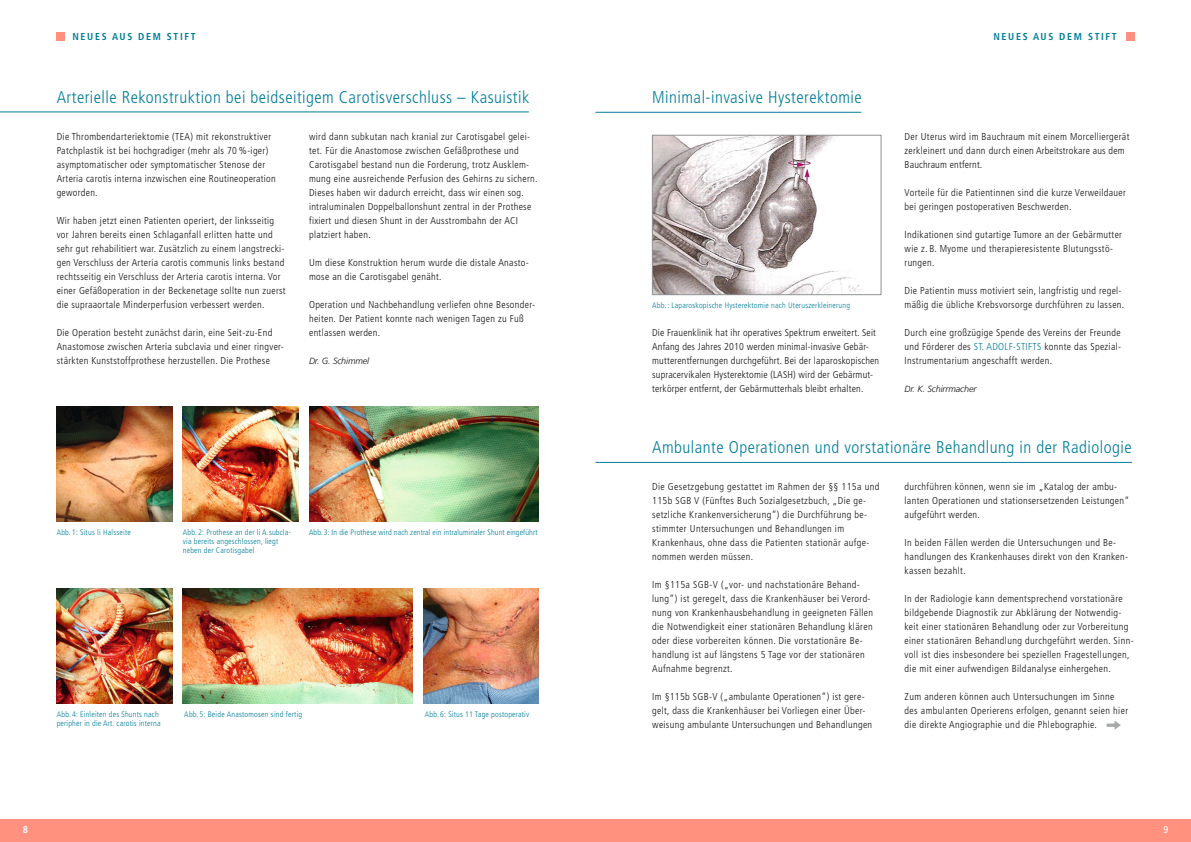
<style>
.page{position:relative;width:1191px;height:842px;background:#fff}
.page>*{position:absolute;margin:0;border:0;box-sizing:border-box;transform-origin:0 0}
.t1{font:300 condensed 17px "Frutiger";letter-spacing:.03em;color:#007d99}
.t2{font:300 condensed 10px/14px "Frutiger";letter-spacing:.035em;color:#141314}
.t3{font:700 condensed 10px "Frutiger";letter-spacing:.165em;color:#007d99}
.t4{font:700 condensed 10px "Frutiger";color:#fff}
.t5{font:condensed 10px "Frutiger";color:#fff}
.t6{font:italic 300 9px "Frutiger";letter-spacing:-.01em;color:#141314}
.t7{font:300 condensed 8px/9px "Frutiger";letter-spacing:.025em;color:#007d99}
.s1{color:#007d99}
</style>
<div class="page">
<div style="left:595px;top:819px;width:596px;height:23px;background:#ff917e"></div>
<div style="left:0;top:819px;width:595px;height:23px;background:#ff917e"></div>
<hr style="left:0;top:111px;width:529px;height:1px;background:#007d99">
<div style="left:57px;top:32px;width:8px;height:9px;background:#ff917e"></div>
<hr style="left:595px;top:112px;width:266px;height:1px;background:#007d99">
<hr style="left:595px;top:462px;width:537px;height:1px;background:#007d99">
<img style="left:654px;top:137px;width:208px;height:156px">
<div style="left:652px;top:135px;width:229px;height:160px;border:1px solid #919294"></div>
<div style="left:1125px;top:32px;width:9px;height:9px;background:#ff917e"></div>
<img style="left:57px;top:406px;width:115px;height:115px">
<img style="left:183px;top:406px;width:115px;height:115px">
<img style="left:309px;top:406px;width:230px;height:115px">
<img style="left:57px;top:588px;width:115px;height:115px">
<img style="left:183px;top:588px;width:229px;height:115px">
<img style="left:423px;top:588px;width:116px;height:115px">
<svg style="left:1106px;top:721px;width:14px;height:9px"></svg>
<p class="t3" style="left:72px;top:32px;width:125px">NEUES AUS DEM STIFT</p>
<h1 class="t1" style="left:57px;top:90px;width:474px">Arterielle Rekonstruktion bei beidseitigem Carotisverschluss – Kasuistik</h1>
<p class="t2" style="left:57px;top:130px;width:220px">Die Thrombendarteriektomie (TEA) mit rekonstruktiver Patchplastik ist bei hochgradiger (mehr als 70 %-iger) asymptomatischer oder symptomatischer Stenose der Arteria carotis interna inzwischen eine Routineoperation geworden.</p>
<p class="t2" style="left:57px;top:214px;width:230px">Wir haben jetzt einen Patienten operiert, der linksseitig vor Jahren bereits einen Schlaganfall erlitten hatte und sehr gut rehabilitiert war. Zusätzlich zu einem langstrecki&shy;gen Verschluss der Arteria carotis communis links bestand rechtsseitig ein Verschluss der Arteria carotis interna. Vor einer Gefäßoperation in der Beckenetage sollte nun zuerst die supraaortale Minderperfusion verbessert werden.</p>
<p class="t2" style="left:57px;top:326px;width:229px">Die Operation besteht zunächst darin, eine Seit-zu-End<br>Anastomose zwischen Arteria subclavia und einer ringver&shy;stärkten Kunststoffprothese herzustellen. Die Prothese</p>
<p class="t2" style="left:309px;top:130px;width:230px">wird dann subkutan nach kranial zur Carotisgabel gelei&shy;tet. Für die Anastomose zwischen Gefäßprothese und Carotisgabel bestand nun die Forderung, trotz Ausklem&shy;mung eine ausreichende Perfusion des Gehirns zu sichern.<br>Dieses haben wir dadurch erreicht, dass wir einen sog. intraluminalen Doppelballonshunt zentral in der Prothese fixiert und diesen Shunt in der Ausstrombahn der ACI platziert haben.</p>
<p class="t2" style="left:309px;top:256px;width:221px">Um diese Konstruktion herum wurde die distale Anasto&shy;mose an die Carotisgabel genäht.</p>
<p class="t2" style="left:309px;top:298px;width:227px">Operation und Nachbehandlung verliefen ohne Besonder&shy;heiten. Der Patient konnte nach wenigen Tagen zu Fuß entlassen werden.</p>
<p class="t6" style="left:309px;top:357px;width:62px">Dr. G. Schimmel</p>
<p class="t7" style="left:57px;top:528px;width:76px">Abb.1: Situs li Halsseite</p>
<p class="t7" style="left:183px;top:528px;width:109px">Abb.2: Prothese an der li A.subcla&shy;via bereits angeschlossen, liegt neben der Carotisgabel</p>
<p class="t7" style="left:309px;top:528px;width:230px">Abb.3: In die Prothese wird nach zentral ein intraluminaler Shunt eingeführt</p>
<p class="t7" style="left:57px;top:710px;width:105px">Abb.4: Einleiten des Shunts nach peripher in die Art. carotis interna</p>
<p class="t7" style="left:184px;top:710px;width:119px">Abb.5: Beide Anastomosen sind fertig</p>
<p class="t7" style="left:425px;top:710px;width:106px">Abb.6: Situs 11 Tage postoperativ</p>
<h1 class="t1" style="left:652px;top:90px;width:211px">Minimal-invasive Hysterektomie</h1>
<p class="t7" style="left:652px;top:301px;width:199px">Abb.: Laparoskopische Hysterektomie nach Uteruszerkleinerung</p>
<p class="t2" style="left:652px;top:326px;width:228px">Die Frauenklinik hat ihr operatives Spektrum erweitert. Seit Anfang des Jahres 2010 werden minimal-invasive Gebär&shy;mutterentfernungen durchgeführt. Bei der laparoskopischen supracervikalen Hysterektomie (LASH) wird der Gebärmut&shy;terkörper entfernt, der Gebärmutterhals bleibt erhalten.</p>
<p class="t3" style="left:993px;top:32px;width:125px">NEUES AUS DEM STIFT</p>
<p class="t2" style="left:904px;top:130px;width:226px">Der Uterus wird im Bauchraum mit einem Morcelliergerät zerkleinert und dann durch einen Arbeitstrokare aus dem<br>Bauchraum entfernt.</p>
<p class="t2" style="left:904px;top:186px;width:223px">Vorteile für die Patientinnen sind die kurze Verweildauer bei geringen postoperativen Beschwerden.</p>
<p class="t2" style="left:904px;top:228px;width:219px">Indikationen sind gutartige Tumore an der Gebärmutter wie z. B. Myome und therapieresistente Blutungsstö&shy;rungen.</p>
<p class="t2" style="left:904px;top:284px;width:221px">Die Patientin muss motiviert sein, langfristig und regel&shy;mäßig die übliche Krebsvorsorge durchführen zu lassen.</p>
<p class="t2" style="left:904px;top:326px;width:218px;text-align:justify">Durch eine großzügige Spende des Vereins der Freunde und Förderer des <span class="s1">ST. ADOLF-STIFTS</span> konnte das Spezial-Instrumentarium angeschafft werden.</p>
<p class="t6" style="left:904px;top:385px;width:73px">Dr. K. Schirrmacher</p>
<h1 class="t1" style="left:652px;top:440px;width:481px">Ambulante Operationen und vorstationäre Behandlung in der Radiologie</h1>
<p class="t2" style="left:652px;top:480px;width:229px">Die Gesetzgebung gestattet im Rahmen der §§ 115a und 115b SGB V (Fünftes Buch Sozialgesetzbuch, „Die ge&shy;setzliche Krankenversicherung“) die Durchführung be&shy;stimmter Untersuchungen und Behandlungen im Krankenhaus, ohne dass die Patienten stationär aufge&shy;nommen werden müssen.</p>
<p class="t2" style="left:652px;top:578px;width:222px">Im §115a SGB-V („vor- und nachstationäre Behand&shy;lung“) ist geregelt, dass die Krankenhäuser bei Verord&shy;nung von Krankenhausbehandlung in geeigneten Fällen die Notwendigkeit einer stationären Behandlung klären oder diese vorbereiten können. Die vorstationäre Be&shy;handlung ist auf längstens 5 Tage vor der stationären Aufnahme begrenzt.</p>
<p class="t2" style="left:652px;top:690px;width:221px">Im §115b SGB-V („ambulante Operationen“) ist gere&shy;gelt, dass die Krankenhäuser bei Vorliegen einer Über&shy;weisung ambulante Untersuchungen und Behandlungen</p>
<p class="t2" style="left:904px;top:480px;width:226px">durchführen können, wenn sie im „Katalog der ambu&shy;lanten Operationen und stationsersetzenden Leistungen“ aufgeführt werden.</p>
<p class="t2" style="left:904px;top:536px;width:225px">In beiden Fällen werden die Untersuchungen und Be&shy;handlungen des Krankenhauses direkt von den Kranken&shy;kassen bezahlt.</p>
<p class="t2" style="left:904px;top:592px;width:230px">In der Radiologie kann dementsprechend vorstationäre bildgebende Diagnostik zur Abklärung der Notwendig&shy;keit einer stationären Behandlung oder zur Vorbereitung einer stationären Behandlung durchgeführt werden. Sinn&shy;voll ist dies insbesondere bei speziellen Fragestellungen, die mit einer aufwendigen Bildanalyse einhergehen.</p>
<p class="t2" style="left:904px;top:690px;width:225px">Zum anderen können auch Untersuchungen im Sinne des ambulanten Operierens erfolgen, genannt seien hier die direkte Angiographie und die Phlebographie.</p>
<p class="t4" style="left:23px;top:825px;width:7px">8</p>
<p class="t5" style="left:1163px;top:825px;width:6px">9</p>
</div>
